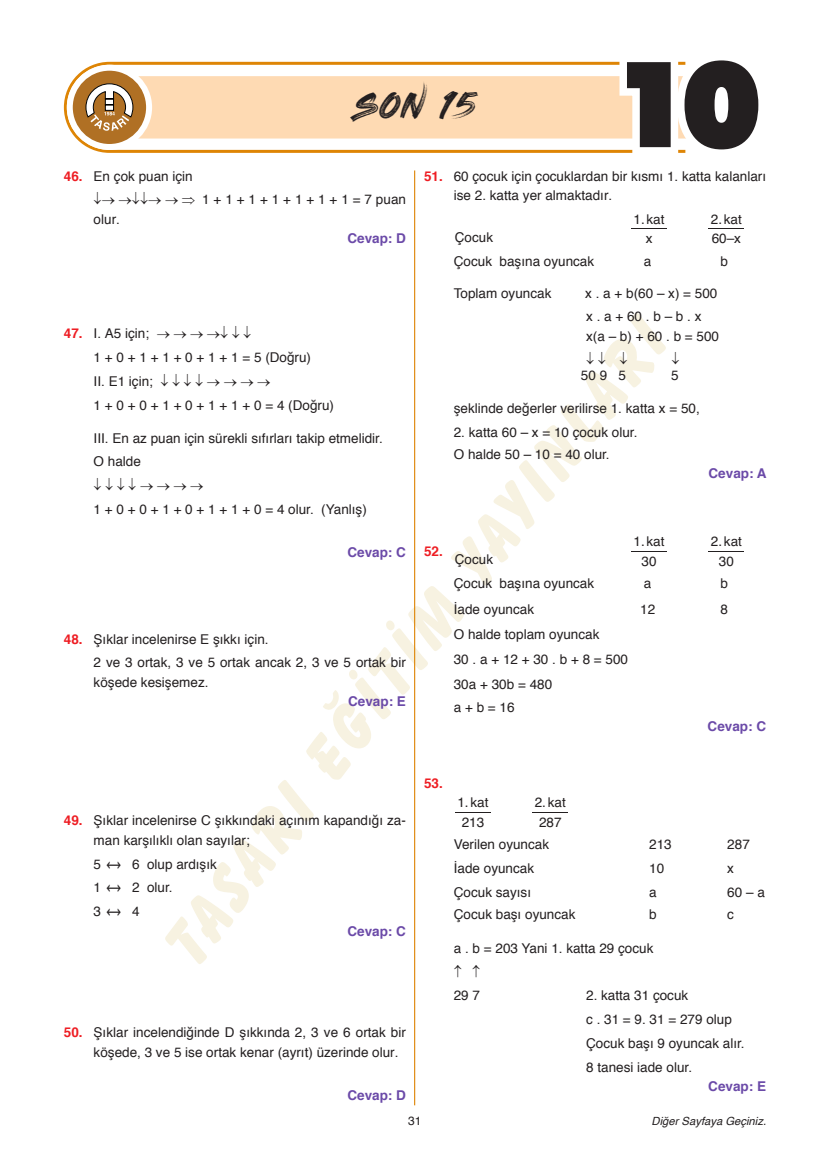
<style>
.page{position:relative;width:830px;height:1170px;background:#fff}
.page>*{position:absolute;margin:0;border:0;box-sizing:border-box;transform-origin:0 0}
.t1{font:900 120px "Futura BT";color:#231f20}
.t2{font:37.5px "Painting With Chocolate";color:#231f20}
.paragraf{font:13.5px/19.5px "Helvetica";color:#231f20}
.CEVAP{font:700 13.5px "Helvetica";color:#6b4aa8}
.paragraf-2{font:13.5px "Symbol";color:#231f20}
.t3{font:700 13.5px "Helvetica";color:#ee1d23}
.t4{font:12px "Helvetica";color:#231f20}
.t5{font:italic 11.25px "Helvetica";color:#231f20}
.s1{font-weight:700;color:#ee1d23}
</style>
<div class="page">
<svg style="left:165px;top:313px;width:500px;height:651px"></svg>
<hr style="left:414px;top:170px;width:1px;height:935px;background:#de8505">
<svg style="left:63px;top:61px;width:548px;height:92px"></svg>
<div style="left:87px;top:76px;width:641px;height:62px;background:#fedab3;border-radius:28px"></div>
<svg style="left:70px;top:68px;width:79px;height:79px;background:#bb8646"></svg>
<div style="left:67px;top:65px;width:85px;height:85px;border:6px solid #fff;border-radius:50%"></div>
<svg style="left:86px;top:84px;width:47px;height:47px;background:#b9966c"></svg>
<svg style="left:611px;top:61px;width:117px;height:92px"></svg>
<hr style="left:631px;top:228px;width:35px;height:1px;background:#231f20">
<hr style="left:708px;top:228px;width:35px;height:1px;background:#231f20">
<hr style="left:631px;top:551px;width:35px;height:1px;background:#231f20">
<hr style="left:708px;top:551px;width:35px;height:1px;background:#231f20">
<hr style="left:455px;top:811px;width:35px;height:1px;background:#231f20">
<hr style="left:532px;top:811px;width:35px;height:1px;background:#231f20">
<h2 class="t2" style="left:350px;top:83px;width:128px">SON 15</h2>
<h1 class="t1" style="left:610px;top:32px;width:153px">10</h1>
<p class="paragraf" style="left:64px;top:167px;width:130px"><span class="s1">46.</span> En çok puan için</p>
<p class="paragraf" style="left:94px;top:191px;width:314px">↓→ →↓↓→ → ⇒ 1 + 1 + 1 + 1 + 1 + 1 + 1 = 7 puan olur.</p>
<p class="CEVAP" style="left:347px;top:229px;width:60px">Cevap: D</p>
<p class="paragraf" style="left:64px;top:325px;width:189px"><span class="s1">47.</span> I. A5 için; → → → →↓ ↓ ↓</p>
<p class="paragraf" style="left:94px;top:348px;width:219px">1 + 0 + 1 + 1 + 0 + 1 + 1 = 5 (Doğru)</p>
<p class="paragraf" style="left:94px;top:372px;width:178px">II. E1 için; ↓ ↓ ↓ ↓ → → → →</p>
<p class="paragraf" style="left:94px;top:396px;width:242px">1 + 0 + 0 + 1 + 0 + 1 + 1 + 0 = 4 (Doğru)</p>
<p class="paragraf" style="left:94px;top:429px;width:290px">III. En az puan için sürekli sıfırları takip etmelidir.</p>
<p class="paragraf" style="left:94px;top:452px;width:49px">O halde</p>
<p class="paragraf-2" style="left:94px;top:476px;width:111px">↓ ↓ ↓ ↓ → → → →</p>
<p class="paragraf" style="left:94px;top:500px;width:274px">1 + 0 + 0 + 1 + 0 + 1 + 1 + 0 = 4 olur. (Yanlış)</p>
<p class="CEVAP" style="left:347px;top:543px;width:60px">Cevap: C</p>
<p class="paragraf" style="left:64px;top:630px;width:206px"><span class="s1">48.</span> Şıklar incelenirse E şıkkı için.</p>
<p class="paragraf" style="left:94px;top:653px;width:314px">2 ve 3 ortak, 3 ve 5 ortak ancak 2, 3 ve 5 ortak bir köşede kesişemez.</p>
<p class="CEVAP" style="left:348px;top:692px;width:59px">Cevap: E</p>
<p class="paragraf" style="left:94px;top:811px;width:314px;text-indent:-30px"><span class="s1">49.</span> Şıklar incelenirse C şıkkındaki açınım kapandığı za&shy;man karşılıklı olan sayılar;</p>
<p class="paragraf" style="left:94px;top:854px;width:125px">5 ↔ 6 olup ardışık</p>
<p class="paragraf" style="left:94px;top:878px;width:80px">1 ↔ 2 olur.</p>
<p class="paragraf" style="left:94px;top:902px;width:47px">3 ↔ 4</p>
<p class="CEVAP" style="left:347px;top:921px;width:60px">Cevap: C</p>
<p class="paragraf" style="left:94px;top:1023px;width:314px;text-indent:-30px"><span class="s1">50.</span> Şıklar incelendiğinde D şıkkında 2, 3 ve 6 ortak bir köşede, 3 ve 5 ise ortak kenar (ayrıt) üzerinde olur.</p>
<p class="CEVAP" style="left:347px;top:1086px;width:60px">Cevap: D</p>
<p class="paragraf" style="left:453px;top:167px;width:314px;text-indent:-30px"><span class="s1">51.</span> 60 çocuk için çocuklardan bir kısmı 1. katta kalanları ise 2. katta yer almaktadır.</p>
<p class="paragraf" style="left:633px;top:210px;width:32px">1.kat</p>
<p class="paragraf" style="left:711px;top:229px;width:31px">60–x</p>
<p class="paragraf" style="left:710px;top:210px;width:32px">2.kat</p>
<p class="paragraf" style="left:454px;top:228px;width:40px">Çocuk</p>
<p class="paragraf" style="left:453px;top:252px;width:142px">Çocuk başına oyuncak</p>
<p class="paragraf" style="left:643px;top:252px;width:9px">a</p>
<p class="paragraf" style="left:720px;top:252px;width:9px">b</p>
<p class="paragraf" style="left:453px;top:285px;width:99px">Toplam oyuncak</p>
<p class="paragraf" style="left:585px;top:285px;width:134px">x . a + b(60 – x) = 500</p>
<p class="paragraf" style="left:586px;top:307px;width:117px">x . a + 60 . b – b . x</p>
<p class="paragraf" style="left:586px;top:328px;width:134px">x(a – b) + 60 . b = 500</p>
<p class="paragraf-2" style="left:586px;top:350px;width:43px">↓ ↓ ↓</p>
<p class="paragraf" style="left:580px;top:366px;width:47px">50 9 5</p>
<p class="paragraf" style="left:670px;top:366px;width:9px">5</p>
<p class="paragraf" style="left:453px;top:399px;width:247px">şeklinde değerler verilirse 1. katta x = 50,</p>
<p class="paragraf" style="left:453px;top:423px;width:185px">2. katta 60 – x = 10 çocuk olur.</p>
<p class="paragraf" style="left:453px;top:445px;width:157px">O halde 50 – 10 = 40 olur.</p>
<p class="CEVAP" style="left:708px;top:464px;width:60px">Cevap: A</p>
<p class="paragraf" style="left:645px;top:229px;width:8px">x</p>
<p class="t3" style="left:424px;top:541px;width:20px">52.</p>
<p class="paragraf" style="left:633px;top:532px;width:32px">1.kat</p>
<p class="paragraf" style="left:710px;top:533px;width:32px;text-align:center">2. kat<br>30</p>
<p class="paragraf" style="left:454px;top:550px;width:40px">Çocuk</p>
<p class="paragraf" style="left:641px;top:552px;width:17px">30</p>
<p class="paragraf" style="left:453px;top:574px;width:142px">Çocuk başına oyuncak</p>
<p class="paragraf" style="left:643px;top:574px;width:9px">a</p>
<p class="paragraf" style="left:720px;top:574px;width:9px">b</p>
<p class="paragraf" style="left:453px;top:600px;width:82px">İade oyuncak</p>
<p class="paragraf" style="left:640px;top:600px;width:17px">12</p>
<p class="paragraf" style="left:720px;top:600px;width:9px">8</p>
<p class="paragraf" style="left:453px;top:625px;width:147px">O halde toplam oyuncak</p>
<p class="paragraf" style="left:453px;top:650px;width:176px">30 . a + 12 + 30 . b + 8 = 500</p>
<p class="paragraf" style="left:453px;top:675px;width:100px">30a + 30b = 480</p>
<p class="paragraf" style="left:453px;top:698px;width:62px">a + b = 16</p>
<p class="CEVAP" style="left:707px;top:717px;width:60px">Cevap: C</p>
<p class="t3" style="left:424px;top:773px;width:20px">53.</p>
<p class="paragraf" style="left:457px;top:793px;width:32px">1.kat</p>
<p class="paragraf" style="left:534px;top:793px;width:32px">2. kat</p>
<p class="paragraf" style="left:461px;top:812px;width:24px">213</p>
<p class="paragraf" style="left:538px;top:812px;width:24px">287</p>
<p class="paragraf" style="left:453px;top:835px;width:97px">Verilen oyuncak</p>
<p class="paragraf" style="left:649px;top:835px;width:24px">213</p>
<p class="paragraf" style="left:727px;top:835px;width:24px">287</p>
<p class="paragraf" style="left:453px;top:859px;width:82px">İade oyuncak</p>
<p class="paragraf" style="left:649px;top:859px;width:17px">10</p>
<p class="paragraf" style="left:727px;top:859px;width:8px">x</p>
<p class="paragraf" style="left:453px;top:882px;width:79px">Çocuk sayısı</p>
<p class="paragraf" style="left:649px;top:882px;width:9px">a</p>
<p class="paragraf" style="left:727px;top:882px;width:39px">60 – a</p>
<p class="paragraf" style="left:453px;top:905px;width:123px">Çocuk başı oyuncak</p>
<p class="paragraf" style="left:649px;top:905px;width:9px">b</p>
<p class="paragraf" style="left:727px;top:905px;width:8px">c</p>
<p class="paragraf" style="left:453px;top:939px;width:201px">a . b = 203 Yani 1. katta 29 çocuk</p>
<p class="paragraf" style="left:453px;top:986px;width:28px">29 7</p>
<p class="paragraf" style="left:586px;top:986px;width:104px">2. katta 31 çocuk</p>
<p class="paragraf" style="left:586px;top:1010px;width:147px">c . 31 = 9. 31 = 279 olup</p>
<p class="paragraf" style="left:586px;top:1034px;width:160px">Çocuk başı 9 oyuncak alır.</p>
<p class="paragraf" style="left:586px;top:1057px;width:107px">8 tanesi iade olur.</p>
<p class="CEVAP" style="left:708px;top:1077px;width:59px">Cevap: E</p>
<p class="t4" style="left:408px;top:1112px;width:15px">31</p>
<p class="t5" style="left:651px;top:1112px;width:116px">Diğer Sayfaya Geçiniz.</p>
</div>
